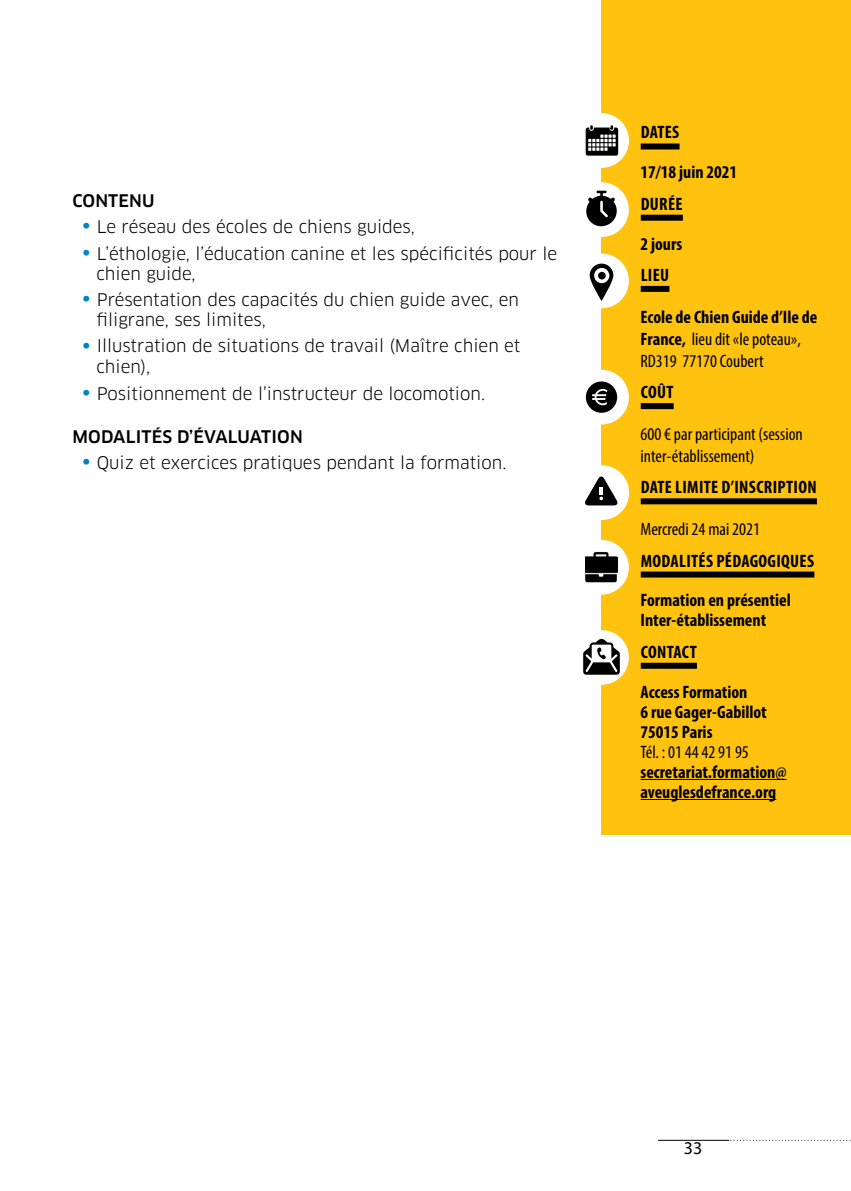
<style>
.page{position:relative;width:851px;height:1191px;background:#fff}
.page>*{position:absolute;margin:0;border:0;box-sizing:border-box;transform-origin:0 0}
.t1{font:28px/46.8px "Myriad Pro";color:#0083c2;text-align:justify}
.t2{font:700 condensed 18px/20px "Myriad Pro";color:#000}
.t3{font:condensed 18px/22px "Myriad Pro";color:#000}
.t4{font:700 condensed 18px "Myriad Pro";letter-spacing:.02em;color:#000}
.t5{font:18px "Myriad Pro";color:#000}
.t6{font:17px/20.4px "Clan OT";color:#000}
.t7{font:500 17px "Clan OT";letter-spacing:.01em;color:#000}
.s1{font-family:"Myriad Pro";font-size:28px;color:#0083c2}
.s2{font-weight:700}
</style>
<div class="page">
<div style="left:601px;top:0;width:249px;height:834px;background:#ffc20e"></div>
<hr style="left:658px;top:1139px;width:69px;height:1px;background:#000">
<svg style="left:727px;top:1139px;width:124px;height:1px"></svg>
<div style="left:574px;top:182px;width:54px;height:55px;background:#fff;border-radius:50%"></div>
<svg style="left:586px;top:191px;width:30px;height:35px"></svg>
<div style="left:574px;top:253px;width:54px;height:55px;background:#fff;border-radius:50%"></div>
<svg style="left:589px;top:264px;width:24px;height:37px"></svg>
<div style="left:574px;top:370px;width:54px;height:54px;background:#fff;border-radius:50%"></div>
<div style="left:585px;top:381px;width:32px;height:32px;background:#000;border-radius:50%"></div>
<svg style="left:592px;top:389px;width:15px;height:16px"></svg>
<div style="left:574px;top:630px;width:54px;height:55px;background:#fff;border-radius:50%"></div>
<svg style="left:583px;top:639px;width:36px;height:35px"></svg>
<div style="left:574px;top:465px;width:55px;height:55px;background:#fff;border-radius:50%"></div>
<svg style="left:585px;top:476px;width:33px;height:29px"></svg>
<div style="left:640px;top:143px;width:39px;height:6px;background:#000"></div>
<div style="left:640px;top:215px;width:42px;height:6px;background:#000"></div>
<div style="left:640px;top:286px;width:29px;height:6px;background:#000"></div>
<div style="left:640px;top:403px;width:33px;height:6px;background:#000"></div>
<div style="left:640px;top:498px;width:176px;height:6px;background:#000"></div>
<div style="left:640px;top:571px;width:174px;height:6px;background:#000"></div>
<div style="left:640px;top:663px;width:57px;height:6px;background:#000"></div>
<hr style="left:640px;top:779px;width:146px;height:1px;background:#000">
<hr style="left:640px;top:799px;width:136px;height:1px;background:#000">
<div style="left:574px;top:540px;width:54px;height:54px;background:#fff;border-radius:50%"></div>
<img style="left:585px;top:551px;width:32px;height:32px">
<div style="left:574px;top:113px;width:55px;height:55px;background:#fff;border-radius:50%"></div>
<svg style="left:585px;top:125px;width:33px;height:31px"></svg>
<p class="t7" style="left:72px;top:191px;width:84px">CONTENU</p>
<p class="t6" style="left:82px;top:217px;width:334px"><span class="s1">•</span> Le réseau des écoles de chiens guides,</p>
<h1 class="t1" style="left:82px;top:226px;width:9px">• • • •</h1>
<p class="t6" style="left:96px;top:243px;width:462px">L’éthologie, l’éducation canine et les spécificités pour le chien guide,</p>
<p class="t6" style="left:96px;top:289px;width:424px">Présentation des capacités du chien guide avec, en filigrane, ses limites,</p>
<p class="t6" style="left:96px;top:336px;width:425px">Illustration de situations de travail (Maître chien et chien),</p>
<p class="t6" style="left:97px;top:384px;width:390px">Positionnement de l’instructeur de locomotion.</p>
<p class="t7" style="left:72px;top:427px;width:232px">MODALITÉS D’ÉVALUATION</p>
<p class="t6" style="left:82px;top:453px;width:425px"><span class="s1">•</span> Quiz et exercices pratiques pendant la formation.</p>
<p class="t2" style="left:640px;top:122px;width:40px">DATES</p>
<p class="t2" style="left:640px;top:156px;width:98px;line-height:31.4px">17/18 juin 2021<br>DURÉE</p>
<p class="t2" style="left:640px;top:227px;width:43px;line-height:31.4px">2 jours<br>LIEU</p>
<p class="t3" style="left:640px;top:305px;width:178px"><span class="s2">Ecole de Chien Guide d’Ile de<br>France,</span> lieu dit «le poteau»,<br>RD319 77170 Coubert</p>
<p class="t2" style="left:640px;top:382px;width:34px">COÛT</p>
<p class="t3" style="left:640px;top:423px;width:164px">600 € par participant (session inter-établissement)</p>
<p class="t4" style="left:640px;top:476px;width:177px">DATE LIMITE D’INSCRIPTION</p>
<p class="t3" style="left:640px;top:518px;width:121px">Mercredi 24 mai 2021</p>
<p class="t4" style="left:640px;top:549px;width:175px">MODALITÉS PÉDAGOGIQUES</p>
<p class="t2" style="left:640px;top:590px;width:152px">Formation en présentiel<br>Inter-établissement</p>
<p class="t2" style="left:640px;top:641px;width:58px">CONTACT</p>
<p class="t2" style="left:640px;top:681px;width:128px">Access Formation<br>6 rue Gager-Gabillot<br>75015 Paris</p>
<p class="t3" style="left:640px;top:740px;width:110px">Tél. : 01 44 42 91 95</p>
<p class="t2" style="left:640px;top:761px;width:147px">secretariat.formation@ aveuglesdefrance.org</p>
<p class="t5" style="left:683px;top:1137px;width:20px">33</p>
</div>
